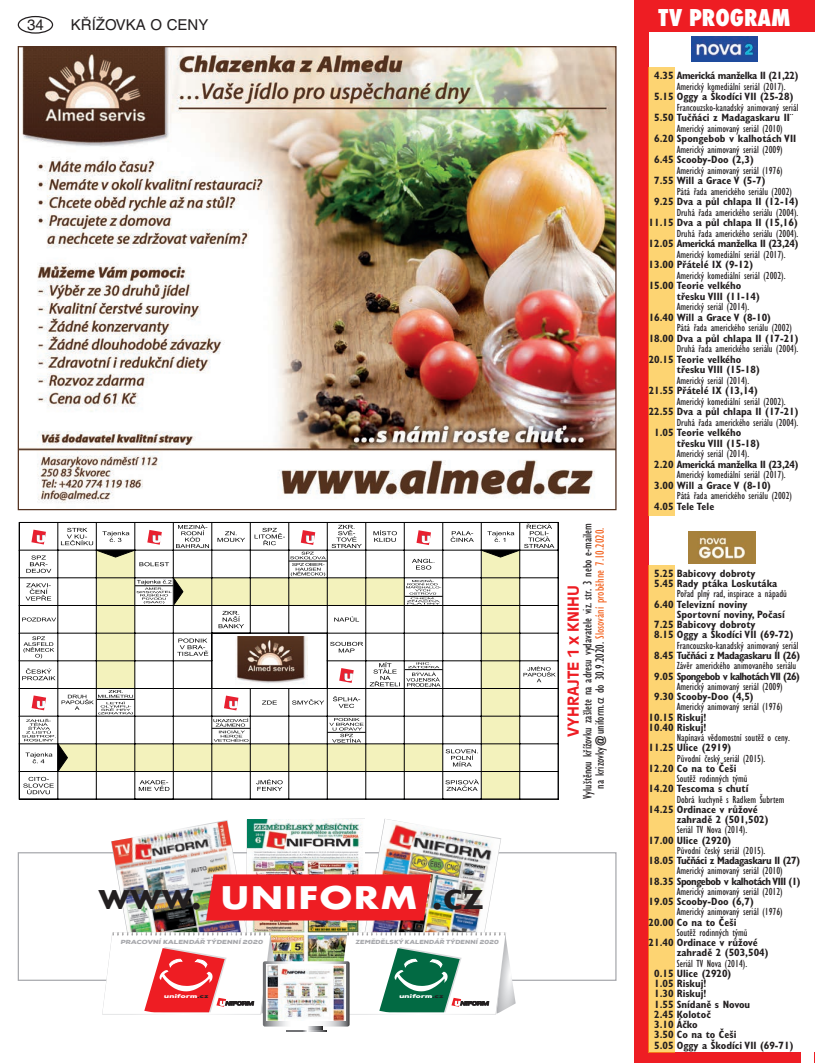
<style>
.page{position:relative;width:815px;height:1063px;background:#fff}
.page>*{position:absolute;margin:0;border:0;box-sizing:border-box;transform-origin:0 0}
.t1{font:700 40.38px "Gill Sans";color:#231f20}
.t2{font:800 condensed 22.5px "Futura";color:#fff}
.t3{font:15px "Helvetica CE";color:#231f20}
.t4{font:700 15px "Antique Olive CE";color:#ee1d23}
.t5{font:condensed 12.5px/12.5px "Gill Sans CE";color:#231f20;text-align:center}
.t6{font:condensed 10.62px "Gill Sans CE";color:#231f20}
.t7{font:700 condensed 10.62px/10.2px "Gill Sans CE";color:#231f20}
.t8{font:700 condensed 10.62px "Gill Sans CE";letter-spacing:-.04em;color:#231f20}
.t9{font:700 condensed 10.62px "Gill Sans CE";letter-spacing:-.05em;color:#231f20}
.t10{font:700 condensed 10.62px "Gill Sans CE";letter-spacing:-.06em;color:#231f20}
.t11{font:900 5.88px "Nexa";color:#a8a9ad;scale:1.15 1}
.t12{font:900 5.88px "Nexa";color:#a8a9ad;scale:1.23 1}
.t13{font:900 5.5px "Nexa";color:#fff;scale:1.55 1}
.s1{font-family:"Futura";font-size:30.25px;color:#fff}
.s2{color:#231f20}
.s3{color:#f36421}
</style>
<div class="page">
<div style="left:18px;top:16px;width:35px;height:18px;border:1px solid #231f20;border-radius:50%"></div>
<img style="left:20px;top:48px;width:595px;height:455px">
<div style="left:634px;top:0;width:181px;height:32px;background:#ee1d23"></div>
<img style="left:691px;top:37px;width:67px;height:25px">
<div style="left:634px;top:0;width:14px;height:1063px;background:#ee1d23"></div>
<div style="left:634px;top:1052px;width:167px;height:11px;background:#ee1d23"></div>
<div style="left:648px;top:67px;width:27px;height:449px;background:#fdd472"></div>
<img style="left:688px;top:532px;width:67px;height:31px">
<div style="left:648px;top:565px;width:27px;height:487px;background:#fdd472"></div>
<hr style="left:404px;top:799px;width:39px;height:1px;background:#000001">
<hr style="left:520px;top:799px;width:38px;height:1px;background:#000001">
<hr style="left:212px;top:799px;width:38px;height:1px;background:#000001">
<hr style="left:289px;top:799px;width:38px;height:1px;background:#000001">
<hr style="left:481px;top:799px;width:39px;height:1px;background:#000001">
<hr style="left:96px;top:799px;width:39px;height:1px;background:#000001">
<hr style="left:327px;top:799px;width:39px;height:1px;background:#000001">
<hr style="left:58px;top:799px;width:38px;height:1px;background:#000001">
<hr style="left:135px;top:799px;width:38px;height:1px;background:#000001">
<hr style="left:19px;top:799px;width:39px;height:1px;background:#000001">
<hr style="left:250px;top:799px;width:39px;height:1px;background:#000001">
<hr style="left:443px;top:799px;width:38px;height:1px;background:#000001">
<hr style="left:173px;top:799px;width:39px;height:1px;background:#000001">
<hr style="left:366px;top:799px;width:38px;height:1px;background:#000001">
<svg style="left:19px;top:522px;width:540px;height:277px"></svg>
<img style="left:235px;top:636px;width:72px;height:49px">
<img style="left:102px;top:819px;width:414px;height:213px">
<h3 class="t3" style="left:27px;top:16px;width:18px">34</h3>
<h3 class="t3" style="left:71px;top:16px;width:139px">KŘÍŽOVKA O CENY</h3>
<h2 class="t2" style="left:659px;top:2px;width:133px">TV PROGRAM</h2>
<h1 class="t1" style="left:99px;top:871px;width:387px">www. <span class="s1">UNIFORM</span> .cz</h1>
<p class="t12" style="left:121px;top:938px;width:118px">PRACOVNÍ KALENDÁŘ TÝDENNÍ 2020</p>
<p class="t13" style="left:164px;top:993px;width:31px">uniform<span class="s2">.cz</span></p>
<p class="t11" style="left:356px;top:938px;width:127px">ZEMĚDĚLSKÝ KALENDÁŘ TÝDENNÍ 2020</p>
<p class="t13" style="left:399px;top:993px;width:31px">uniform<span class="s2">.cz</span></p>
<p class="t5" style="left:581px;top:799px;width:277px;rotate:-90deg">Vyluštěnou křížovku zašlete na adresu vydavatele viz. str. 3 nebo e-mailem na krizovky@uniform.cz do 30.9.2020. <span class="s3">Slosování proběhne 7.10.2020.</span></p>
<h3 class="t4" style="left:565px;top:737px;width:153px;rotate:-90deg">VYHRAJTE 1 x KNIHU</h3>
<p class="t8" style="left:654px;top:69px;width:146px">4.35 Americká manželka II (21,22)</p>
<p class="t6" style="left:677px;top:80px;width:110px">Americký komediální seriál (2017).</p>
<p class="t7" style="left:654px;top:91px;width:141px">5.15 Oggy a Škodíci VII (25-28)</p>
<p class="t6" style="left:677px;top:101px;width:123px">Francouzsko-kanadský animovaný seriál</p>
<p class="t7" style="left:654px;top:112px;width:141px">5.50 Tučňáci z Madagaskaru II¨</p>
<p class="t6" style="left:677px;top:122px;width:107px">Americký animovaný seriál (2010)</p>
<p class="t7" style="left:654px;top:133px;width:144px">6.20 Spongebob v kalhotách VII</p>
<p class="t6" style="left:677px;top:143px;width:107px">Americký animovaný seriál (2009)</p>
<p class="t7" style="left:654px;top:154px;width:101px">6.45 Scooby-Doo (2,3)</p>
<p class="t6" style="left:677px;top:164px;width:107px">Americký animovaný seriál (1976)</p>
<p class="t7" style="left:654px;top:175px;width:113px">7.55 Will a Grace V (5-7)</p>
<p class="t6" style="left:677px;top:185px;width:117px">Pátá řada amerického seriálu (2002)</p>
<p class="t7" style="left:654px;top:196px;width:146px">9.25 Dva a půl chlapa II (12-14)</p>
<p class="t6" style="left:677px;top:206px;width:123px">Druhá řada amerického seriálu (2004).</p>
<p class="t7" style="left:649px;top:217px;width:151px">11.15 Dva a půl chlapa II (15,16)</p>
<p class="t6" style="left:677px;top:227px;width:123px">Druhá řada amerického seriálu (2004).</p>
<p class="t8" style="left:649px;top:237px;width:151px">12.05 Americká manželka II (23,24)</p>
<p class="t6" style="left:677px;top:248px;width:110px">Americký komediální seriál (2017).</p>
<p class="t7" style="left:649px;top:259px;width:106px">13.00 Přátelé IX (9-12)</p>
<p class="t6" style="left:677px;top:269px;width:110px">Americký komediální seriál (2002).</p>
<p class="t7" style="left:677px;top:280px;width:84px;text-indent:-28px">15.00 Teorie velkého třesku VIII (11-14)</p>
<p class="t6" style="left:677px;top:300px;width:74px">Americký seriál (2014).</p>
<p class="t7" style="left:649px;top:312px;width:124px">16.40 Will a Grace V (8-10)</p>
<p class="t6" style="left:677px;top:321px;width:117px">Pátá řada amerického seriálu (2002)</p>
<p class="t7" style="left:649px;top:333px;width:151px">18.00 Dva a půl chlapa II (17-21)</p>
<p class="t6" style="left:677px;top:342px;width:123px">Druhá řada amerického seriálu (2004).</p>
<p class="t7" style="left:677px;top:354px;width:84px;text-indent:-28px">20.15 Teorie velkého třesku VIII (15-18)</p>
<p class="t6" style="left:677px;top:374px;width:74px">Americký seriál (2014).</p>
<p class="t7" style="left:649px;top:385px;width:111px">21.55 Přátelé IX (13,14)</p>
<p class="t6" style="left:677px;top:395px;width:110px">Americký komediální seriál (2002).</p>
<p class="t7" style="left:649px;top:406px;width:151px">22.55 Dva a půl chlapa II (17-21)</p>
<p class="t6" style="left:677px;top:416px;width:123px">Druhá řada amerického seriálu (2004).</p>
<p class="t7" style="left:677px;top:427px;width:84px;text-indent:-23px">1.05 Teorie velkého třesku VIII (15-18)</p>
<p class="t6" style="left:677px;top:447px;width:74px">Americký seriál (2014).</p>
<p class="t8" style="left:654px;top:458px;width:146px">2.20 Americká manželka II (23,24)</p>
<p class="t6" style="left:677px;top:468px;width:110px">Americký komediální seriál (2017).</p>
<p class="t7" style="left:654px;top:480px;width:118px">3.00 Will a Grace V (8-10)</p>
<p class="t6" style="left:677px;top:489px;width:117px">Pátá řada amerického seriálu (2002)</p>
<p class="t7" style="left:654px;top:501px;width:62px">4.05 Tele Tele</p>
<p class="t7" style="left:654px;top:568px;width:125px">5.25 Babicovy dobroty<br>5.45 Rady ptáka Loskutáka</p>
<p class="t6" style="left:677px;top:588px;width:112px">Pořad plný rad, inspirace a nápadů</p>
<p class="t7" style="left:654px;top:599px;width:95px">6.40 Televizní noviny</p>
<p class="t7" style="left:677px;top:609px;width:109px">Sportovní noviny, Počasí</p>
<p class="t7" style="left:654px;top:620px;width:103px">7.25 Babicovy dobroty</p>
<p class="t7" style="left:654px;top:630px;width:141px">8.15 Oggy a Škodíci VII (69-72)</p>
<p class="t6" style="left:677px;top:639px;width:123px">Francouzsko-kanadský animovaný seriál</p>
<p class="t8" style="left:654px;top:649px;width:147px">8.45 Tučňáci z Madagaskaru II (26)</p>
<p class="t6" style="left:677px;top:660px;width:121px">Závěr amerického animovaného seriálu</p>
<p class="t10" style="left:654px;top:670px;width:147px">9.05 Spongebob v kalhotách VII (26)</p>
<p class="t6" style="left:677px;top:680px;width:107px">Americký animovaný seriál (2009)</p>
<p class="t7" style="left:654px;top:691px;width:101px">9.30 Scooby-Doo (4,5)</p>
<p class="t6" style="left:677px;top:701px;width:107px">Americký animovaný seriál (1976)</p>
<p class="t7" style="left:649px;top:712px;width:59px">10.15 Riskuj!<br>10.40 Riskuj!</p>
<p class="t6" style="left:677px;top:731px;width:115px">Napínavá vědomostní soutěž o ceny.</p>
<p class="t7" style="left:649px;top:743px;width:84px">11.25 Ulice (2919)</p>
<p class="t6" style="left:677px;top:752px;width:90px">Původní český seriál (2015).</p>
<p class="t7" style="left:649px;top:763px;width:89px">12.20 Co na to Češi</p>
<p class="t6" style="left:677px;top:772px;width:72px">Soutěž rodinných týmů</p>
<p class="t7" style="left:649px;top:784px;width:101px">14.20 Tescoma s chutí</p>
<p class="t6" style="left:677px;top:793px;width:109px">Dobrá kuchyně s Radkem Šubrtem</p>
<p class="t7" style="left:677px;top:804px;width:93px;text-indent:-28px">14.25 Ordinace v růžové zahradě 2 (501,502)</p>
<p class="t6" style="left:677px;top:824px;width:72px">Seriál TV Nova (2014).</p>
<p class="t7" style="left:649px;top:835px;width:84px">17.00 Ulice (2920)</p>
<p class="t6" style="left:677px;top:844px;width:90px">Původní český seriál (2015).</p>
<p class="t8" style="left:649px;top:854px;width:153px">18.05 Tučňáci z Madagaskaru II (27)</p>
<p class="t6" style="left:677px;top:865px;width:107px">Americký animovaný seriál (2010)</p>
<p class="t9" style="left:649px;top:875px;width:153px">18.35 Spongebob v kalhotách VIII (1)</p>
<p class="t6" style="left:677px;top:885px;width:107px">Americký animovaný seriál (2012)</p>
<p class="t7" style="left:649px;top:896px;width:107px">19.05 Scooby-Doo (6,7)</p>
<p class="t6" style="left:677px;top:906px;width:107px">Americký animovaný seriál (1976)</p>
<p class="t7" style="left:649px;top:917px;width:89px">20.00 Co na to Češi</p>
<p class="t6" style="left:677px;top:926px;width:72px">Soutěž rodinných týmů</p>
<p class="t7" style="left:677px;top:937px;width:93px;text-indent:-28px">21.40 Ordinace v růžové zahradě 2 (503,504)</p>
<p class="t6" style="left:677px;top:957px;width:72px">Seriál TV Nova (2014).</p>
<p class="t7" style="left:654px;top:968px;width:141px">0.15 Ulice (2920)<br>1.05 Riskuj!<br>1.30 Riskuj!<br>1.55 Snídaně s Novou<br>2.45 Kolotoč<br>3.10 Áčko<br>3.50 Co na to Češi<br>5.05 Oggy a Škodíci VII (69-71)</p>
</div>
